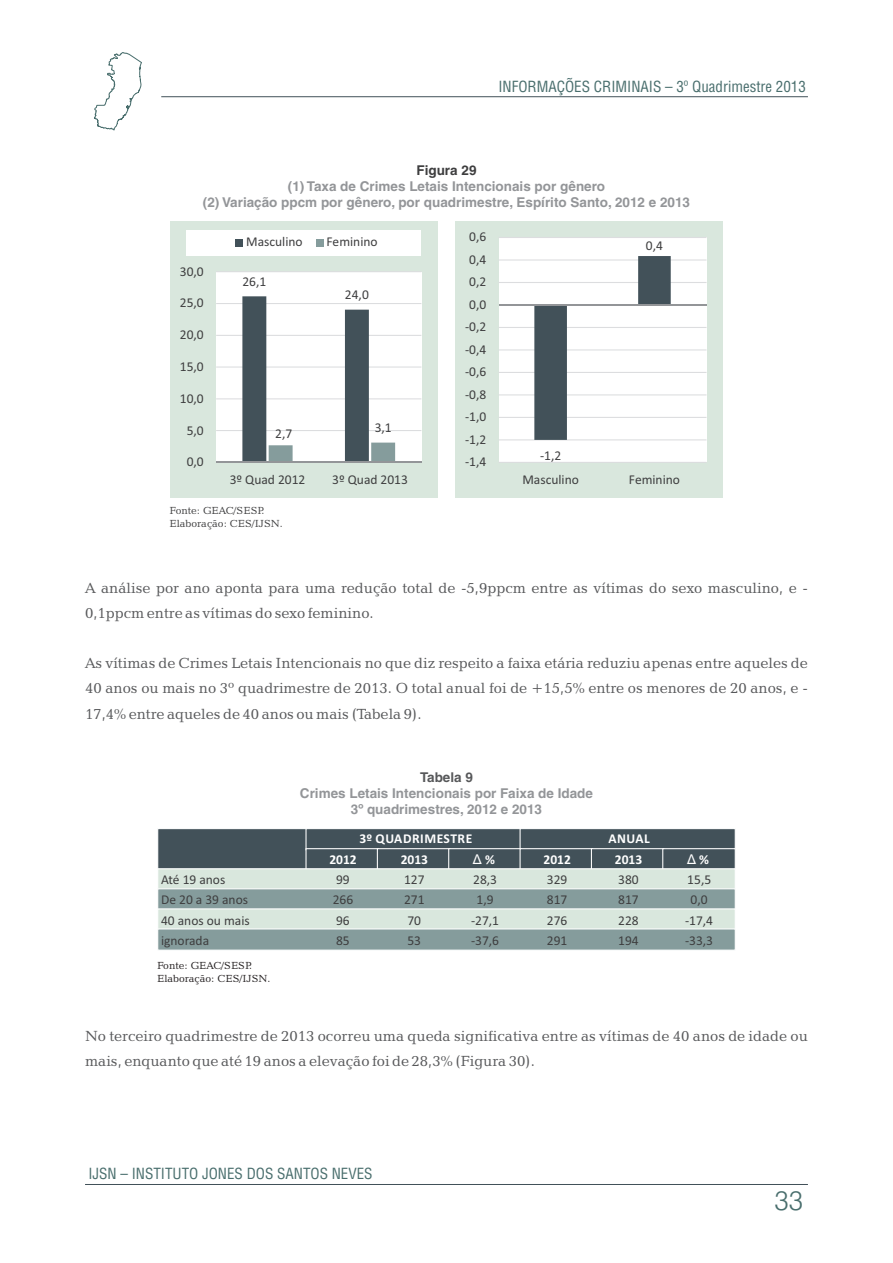
<style>
.page{position:relative;width:893px;height:1263px;background:#fff}
.page>*{position:absolute;margin:0;border:0;box-sizing:border-box;transform-origin:0 0}
.t1{font:300 27px "Swiss 721 BT";color:#496e6d}
.t2{font:15px/25.2px "Candida BT";color:#57585a}
.t3{font:condensed 15px "Helvetica LT";color:#496e6d}
.t4{font:13.5px "Calibri";color:#3e3e3f}
.t5{font:700 13.5px/16px "Helvetica LT";color:#939598;text-align:center}
.t6{font:700 13.5px "Calibri";letter-spacing:.01em;color:#fff}
.t7{font:700 13.5px "Calibri";letter-spacing:.04em;color:#fff}
.t8{font:700 13.5px "Helvetica LT";color:#3e3e3f}
.t9{font:700 13.5px "Helvetica LT";color:#57585a}
.t10{font:13.5px "Arial";color:#fff}
.t11{font:10.5px/12.6px "Candida BT";color:#231f20}
.t12{font:10.5px/12.6px "Candida BT";color:#3e3e3f}
.s1{font-family:"Calibri";font-weight:700}
</style>
<div class="page">
<div style="left:157px;top:829px;width:148px;height:39px;background:#425159"></div>
<div style="left:305px;top:828px;width:217px;height:22px;background:#425159;border:1px solid #fff"></div>
<div style="left:520px;top:828px;width:216px;height:22px;background:#425159;border:1px solid #fff"></div>
<div style="left:305px;top:848px;width:74px;height:22px;background:#425159;border:1px solid #fff"></div>
<div style="left:377px;top:848px;width:73px;height:22px;background:#425159;border:1px solid #fff"></div>
<div style="left:448px;top:848px;width:74px;height:22px;background:#425159;border:1px solid #fff"></div>
<div style="left:520px;top:848px;width:73px;height:22px;background:#425159;border:1px solid #fff"></div>
<div style="left:591px;top:848px;width:73px;height:22px;background:#425159;border:1px solid #fff"></div>
<div style="left:662px;top:848px;width:74px;height:22px;background:#425159;border:1px solid #fff"></div>
<div style="left:157px;top:868px;width:579px;height:22px;background:#d9e7dd;border:1px solid #fff"></div>
<div style="left:157px;top:888px;width:579px;height:22px;background:#859c9c;border:1px solid #fff"></div>
<div style="left:157px;top:908px;width:579px;height:22px;background:#d9e7dd;border:1px solid #fff"></div>
<div style="left:157px;top:928px;width:579px;height:23px;background:#859c9c;border:1px solid #fff"></div>
<div style="left:455px;top:221px;width:268px;height:276px;background:#d9e7dd"></div>
<div style="left:499px;top:237px;width:207px;height:225px;background:#fff"></div>
<hr style="left:499px;top:462px;width:207px;height:1px;background:#dcdddf">
<hr style="left:499px;top:439px;width:207px;height:1px;background:#dcdddf">
<hr style="left:499px;top:417px;width:207px;height:1px;background:#dcdddf">
<hr style="left:499px;top:394px;width:207px;height:1px;background:#dcdddf">
<hr style="left:499px;top:372px;width:207px;height:1px;background:#dcdddf">
<hr style="left:499px;top:349px;width:207px;height:1px;background:#dcdddf">
<hr style="left:499px;top:327px;width:207px;height:1px;background:#dcdddf">
<hr style="left:499px;top:282px;width:207px;height:1px;background:#dcdddf">
<hr style="left:499px;top:259px;width:207px;height:2px;background:#dcdddf">
<hr style="left:499px;top:237px;width:207px;height:1px;background:#dcdddf">
<svg style="left:534px;top:256px;width:137px;height:184px"></svg>
<hr style="left:499px;top:304px;width:207px;height:1px;background:#939598">
<div style="left:170px;top:221px;width:268px;height:276px;background:#d9e7dd"></div>
<div style="left:216px;top:272px;width:205px;height:190px;background:#fff"></div>
<hr style="left:216px;top:430px;width:205px;height:1px;background:#dcdddf">
<hr style="left:216px;top:398px;width:205px;height:1px;background:#dcdddf">
<hr style="left:216px;top:366px;width:205px;height:2px;background:#dcdddf">
<hr style="left:216px;top:335px;width:205px;height:1px;background:#dcdddf">
<hr style="left:216px;top:303px;width:205px;height:1px;background:#dcdddf">
<hr style="left:216px;top:271px;width:205px;height:1px;background:#dcdddf">
<svg style="left:242px;top:296px;width:153px;height:166px"></svg>
<hr style="left:216px;top:462px;width:205px;height:1px;background:#939598">
<div style="left:186px;top:230px;width:235px;height:25px;background:#fff"></div>
<div style="left:236px;top:239px;width:7px;height:7px;background:#425159"></div>
<div style="left:316px;top:239px;width:7px;height:7px;background:#859c9c"></div>
<hr style="left:161px;top:96px;width:647px;height:1px;background:#425159">
<svg style="left:94px;top:52px;width:48px;height:78px"></svg>
<hr style="left:85px;top:1184px;width:723px;height:1px;background:#425159">
<p class="t3" style="left:498px;top:80px;width:309px">INFORMAÇÕES CRIMINAIS – 3º Quadrimestre 2013</p>
<p class="t8" style="left:416px;top:165px;width:62px">Figura 29</p>
<p class="t5" style="left:203px;top:179px;width:489px">(1) Taxa de Crimes Letais Intencionais por gênero<br>(2) Variação ppcm por gênero, por quadrimestre, Espírito Santo, 2012 e 2013</p>
<p class="t4" style="left:180px;top:265px;width:25px">30,0</p>
<p class="t4" style="left:180px;top:297px;width:25px">25,0</p>
<p class="t4" style="left:180px;top:329px;width:25px">20,0</p>
<p class="t4" style="left:180px;top:361px;width:25px">15,0</p>
<p class="t4" style="left:180px;top:393px;width:25px">10,0</p>
<p class="t4" style="left:187px;top:424px;width:19px">5,0</p>
<p class="t4" style="left:187px;top:456px;width:19px">0,0</p>
<p class="t4" style="left:246px;top:236px;width:58px">Masculino</p>
<p class="t4" style="left:327px;top:236px;width:52px">Feminino</p>
<p class="t4" style="left:242px;top:276px;width:25px">26,1</p>
<p class="t4" style="left:275px;top:428px;width:19px">2,7</p>
<p class="t4" style="left:345px;top:289px;width:25px">24,0</p>
<p class="t4" style="left:375px;top:422px;width:19px">3,1</p>
<p class="t4" style="left:230px;top:474px;width:77px">3º Quad 2012</p>
<p class="t4" style="left:332px;top:474px;width:77px">3º Quad 2013</p>
<p class="t12" style="left:169px;top:505px;width:115px">Fonte: GEAC/SESP.<br>Elaboração: CES/IJSN.</p>
<p class="t4" style="left:469px;top:231px;width:19px">0,6</p>
<p class="t4" style="left:469px;top:254px;width:19px">0,4</p>
<p class="t4" style="left:469px;top:276px;width:19px">0,2</p>
<p class="t4" style="left:469px;top:299px;width:19px">0,0</p>
<p class="t4" style="left:465px;top:321px;width:23px">-0,2</p>
<p class="t4" style="left:465px;top:344px;width:23px">-0,4</p>
<p class="t4" style="left:465px;top:366px;width:23px">-0,6</p>
<p class="t4" style="left:465px;top:389px;width:23px">-0,8</p>
<p class="t4" style="left:465px;top:411px;width:23px">-1,0</p>
<p class="t4" style="left:465px;top:434px;width:23px">-1,2</p>
<p class="t4" style="left:465px;top:456px;width:23px">-1,4</p>
<p class="t4" style="left:540px;top:449px;width:23px">-1,2</p>
<p class="t4" style="left:646px;top:240px;width:19px">0,4</p>
<p class="t4" style="left:522px;top:474px;width:58px">Masculino</p>
<p class="t4" style="left:629px;top:474px;width:52px">Feminino</p>
<p class="t2" style="left:85px;top:576px;width:724px">A análise por ano aponta para uma redução total de -5,9ppcm entre as vítimas do sexo masculino, e -<br>0,1ppcm entre as vítimas do sexo feminino.</p>
<p class="t2" style="left:85px;top:652px;width:724px;text-align:justify">As vítimas de Crimes Letais Intencionais no que diz respeito a faixa etária reduziu apenas entre aqueles de 40 anos ou mais no 3º quadrimestre de 2013. O total anual foi de +15,5% entre os menores de 20 anos, e - 17,4% entre aqueles de 40 anos ou mais (Tabela 9).</p>
<p class="t9" style="left:420px;top:771px;width:54px">Tabela 9</p>
<p class="t5" style="left:300px;top:786px;width:295px">Crimes Letais Intencionais por Faixa de Idade<br>3º quadrimestres, 2012 e 2013</p>
<p class="t6" style="left:329px;top:854px;width:29px">2012</p>
<p class="t6" style="left:401px;top:854px;width:29px">2013</p>
<p class="t10" style="left:473px;top:854px;width:23px">Δ <span class="s1">%</span></p>
<p class="t6" style="left:543px;top:854px;width:29px">2012</p>
<p class="t6" style="left:615px;top:854px;width:29px">2013</p>
<p class="t10" style="left:687px;top:854px;width:23px">Δ <span class="s1">%</span></p>
<p class="t7" style="left:360px;top:833px;width:114px">3º QUADRIMESTRE</p>
<p class="t6" style="left:608px;top:833px;width:43px">ANUAL</p>
<p class="t4" style="left:161px;top:874px;width:66px">Até 19 anos</p>
<p class="t4" style="left:336px;top:874px;width:15px">99</p>
<p class="t4" style="left:404px;top:874px;width:22px">127</p>
<p class="t4" style="left:473px;top:874px;width:25px">28,3</p>
<p class="t4" style="left:547px;top:874px;width:22px">329</p>
<p class="t4" style="left:618px;top:874px;width:22px">380</p>
<p class="t4" style="left:687px;top:874px;width:25px">15,5</p>
<p class="t4" style="left:161px;top:894px;width:89px">De 20 a 39 anos</p>
<p class="t4" style="left:333px;top:894px;width:22px">266</p>
<p class="t4" style="left:404px;top:894px;width:22px">271</p>
<p class="t4" style="left:477px;top:894px;width:19px">1,9</p>
<p class="t4" style="left:547px;top:894px;width:22px">817</p>
<p class="t4" style="left:618px;top:894px;width:22px">817</p>
<p class="t4" style="left:691px;top:894px;width:19px">0,0</p>
<p class="t4" style="left:161px;top:914px;width:90px">40 anos ou mais</p>
<p class="t4" style="left:336px;top:914px;width:15px">96</p>
<p class="t4" style="left:407px;top:914px;width:15px">70</p>
<p class="t4" style="left:471px;top:914px;width:30px">-27,1</p>
<p class="t4" style="left:547px;top:914px;width:22px">276</p>
<p class="t4" style="left:618px;top:914px;width:22px">228</p>
<p class="t4" style="left:685px;top:914px;width:30px">-17,4</p>
<p class="t4" style="left:161px;top:934px;width:50px">ignorada</p>
<p class="t4" style="left:336px;top:934px;width:15px">85</p>
<p class="t4" style="left:407px;top:934px;width:15px">53</p>
<p class="t4" style="left:471px;top:934px;width:30px">-37,6</p>
<p class="t4" style="left:547px;top:934px;width:22px">291</p>
<p class="t4" style="left:618px;top:934px;width:22px">194</p>
<p class="t4" style="left:685px;top:934px;width:30px">-33,3</p>
<p class="t11" style="left:157px;top:960px;width:115px">Fonte: GEAC/SESP.<br>Elaboração: CES/IJSN.</p>
<p class="t2" style="left:85px;top:1024px;width:724px">No terceiro quadrimestre de 2013 ocorreu uma queda significativa entre as vítimas de 40 anos de idade ou mais, enquanto que até 19 anos a elevação foi de 28,3% (Figura 30).</p>
<p class="t3" style="left:88px;top:1167px;width:286px">IJSN – INSTITUTO JONES DOS SANTOS NEVES</p>
<h1 class="t1" style="left:774px;top:1189px;width:30px">33</h1>
</div>
